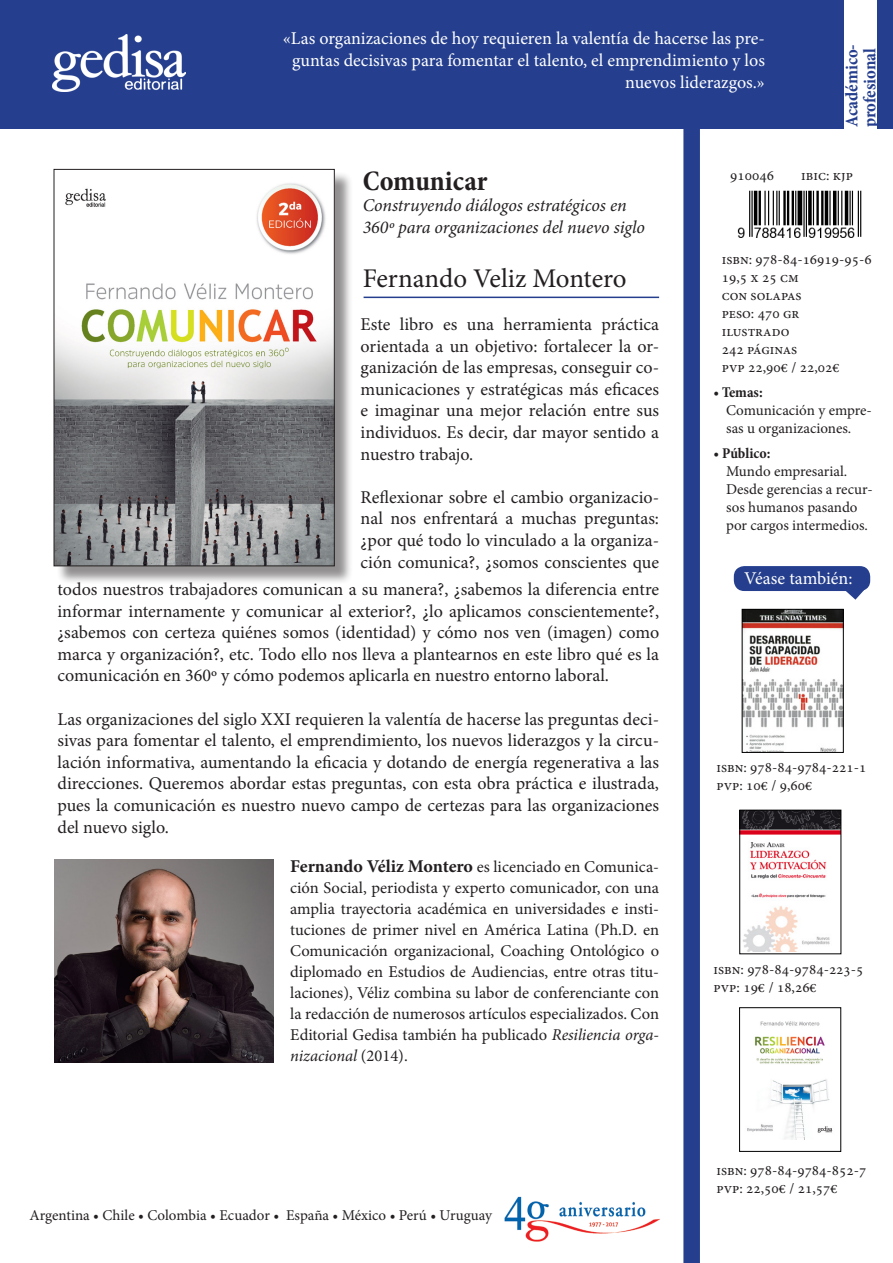
<style>
.page{position:relative;width:893px;height:1263px;background:#fff}
.page>*{position:absolute;margin:0;border:0;box-sizing:border-box;transform-origin:0 0}
.t1{font:700 condensed 28.5px "Minion Pro";color:#231f20}
.t2{font:27px "Minion Pro";letter-spacing:-.02em;color:#231f20}
.Texto_bruto{font:18px/21.6px "Minion Pro";color:#231f20;text-align:justify}
.Citas{font:18px/21.6px "Minion Pro";color:#fff;text-align:right}
.t3{font:italic 18px/21.6px "Minion Pro";letter-spacing:-.005em;color:#231f20}
.Clasificación{font:700 condensed 18px "Minion Pro";color:#253f8e}
.Autores{font:16.5px/21px "Minion Pro";color:#231f20;text-align:justify}
.Datos_técnicos{font:15px "Minion Pro";color:#231f20}
.Temas_y_público{font:15px/18px "Minion Pro";color:#231f20}
.Conceptos{font:15px/18px "Minion Pro";color:#231f20}
.Temas_y_público-2{font:700 condensed 15px "Minion Pro";color:#231f20}
.s1{font-weight:700;font-size:18px}
.s2{font-style:italic}
</style>
<div class="page">
<div style="left:0;top:0;width:893px;height:128px;background:#253f8e"></div>
<div style="left:844px;top:0;width:33px;height:129px;background:#fff"></div>
<img style="left:504px;top:1196px;width:155px;height:46px">
<div style="left:56px;top:171px;width:297px;height:414px;background:#231f20;opacity:.5"></div>
<img style="left:56px;top:171px;width:276px;height:393px">
<div style="left:54px;top:169px;width:280px;height:397px;border:1px solid #231f20"></div>
<svg style="left:845px;top:569px;width:24px;height:31px"></svg>
<div style="left:734px;top:566px;width:136px;height:25px;background:#253f8e;border-radius:10px"></div>
<hr style="left:364px;top:297px;width:295px;height:1px;background:#253f8e">
<img style="left:741px;top:812px;width:98px;height:139px">
<div style="left:739px;top:810px;width:102px;height:144px;border:1px solid #000"></div>
<img style="left:744px;top:611px;width:97px;height:140px">
<div style="left:742px;top:609px;width:101px;height:144px;border:1px solid #000"></div>
<div style="left:683px;top:120px;width:17px;height:1143px;background:#253f8e"></div>
<img style="left:53px;top:34px;width:133px;height:57px">
<img style="left:737px;top:190px;width:125px;height:47px">
<img style="left:747px;top:1021px;width:86px;height:119px">
<div style="left:739px;top:1007px;width:102px;height:144px;border:1px solid #000"></div>
<img style="left:54px;top:859px;width:219px;height:203px">
<p class="Citas" style="left:283px;top:28px;width:484px">«Las organizaciones de hoy requieren la valentía de hacerse las pre&shy;guntas decisivas para fomentar el talento, el emprendimiento y los nuevos liderazgos.»</p>
<p class="Clasificación" style="left:839px;top:127px;width:85px;rotate:-90deg">Académico-</p>
<p class="Clasificación" style="left:857px;top:127px;width:81px;rotate:-90deg">profesional</p>
<p class="t1" style="left:363px;top:161px;width:126px">Comunicar</p>
<p class="t3" style="left:363px;top:195px;width:284px">Construyendo diálogos estratégicos en<br>360º para organizaciones del nuevo siglo</p>
<p class="t2" style="left:363px;top:261px;width:265px">Fernando Veliz Montero</p>
<p class="Texto_bruto" style="left:361px;top:313px;width:300px">Este libro es una herramienta práctica orientada a un objetivo: fortalecer la or&shy;ganización de las empresas, conseguir co&shy;municaciones y estratégicas más eficaces e imaginar una mejor relación entre sus individuos. Es decir, dar mayor sentido a nuestro trabajo.</p>
<p class="Texto_bruto" style="left:361px;top:486px;width:300px">Reflexionar sobre el cambio organizacio&shy;nal nos enfrentará a muchas preguntas: ¿por qué todo lo vinculado a la organiza&shy;ción comunica?, ¿somos conscientes que</p>
<p class="Texto_bruto" style="left:58px;top:578px;width:603px">todos nuestros trabajadores comunican a su manera?, ¿sabemos la diferencia entre informar internamente y comunicar al exterior?, ¿lo aplicamos conscientemente?, ¿sabemos con certeza quiénes somos (identidad) y cómo nos ven (imagen) como marca y organización?, etc. Todo ello nos lleva a plantearnos en este libro qué es la comunicación en 360º y cómo podemos aplicarla en nuestro entorno laboral.</p>
<p class="Texto_bruto" style="left:58px;top:708px;width:603px">Las organizaciones del siglo XXI requieren la valentía de hacerse las preguntas deci&shy;sivas para fomentar el talento, el emprendimiento, los nuevos liderazgos y la circu&shy;lación informativa, aumentando la eficacia y dotando de energía regenerativa a las direcciones. Queremos abordar estas preguntas, con esta obra práctica e ilustrada, pues la comunicación es nuestro nuevo campo de certezas para las organizaciones del nuevo siglo.</p>
<p class="Autores" style="left:290px;top:856px;width:370px"><span class="s1">Fernando Véliz Montero</span> es licenciado en Comunica&shy;ción Social, periodista y experto comunicador, con una amplia trayectoria académica en universidades e insti&shy;tuciones de primer nivel en América Latina (Ph.D. en Comunicación organizacional, Coaching Ontológico o diplomado en Estudios de Audiencias, entre otras titu&shy;laciones), Véliz combina su labor de conferenciante con la redacción de numerosos artículos especializados. Con Editorial Gedisa también ha publicado <span class="s2">Resiliencia orga&shy;nizacional</span> (2014).</p>
<p class="Temas_y_público" style="left:29px;top:1206px;width:464px">Argentina • Chile • Colombia • Ecuador • España • México • Perú • Uruguay</p>
<p class="Temas_y_público" style="left:730px;top:167px;width:45px">910046</p>
<p class="Temas_y_público" style="left:801px;top:167px;width:53px">ibic: kjp</p>
<p class="Datos_técnicos" style="left:722px;top:249px;width:151px">isbn: 978-84-16919-95-6</p>
<p class="Datos_técnicos" style="left:722px;top:267px;width:78px">19,5 x 25 cm</p>
<p class="Datos_técnicos" style="left:722px;top:285px;width:81px">con solapas</p>
<p class="Datos_técnicos" style="left:722px;top:303px;width:79px">peso: 470 gr</p>
<p class="Datos_técnicos" style="left:722px;top:321px;width:69px">ilustrado</p>
<p class="Datos_técnicos" style="left:722px;top:339px;width:77px">242 páginas</p>
<p class="Datos_técnicos" style="left:722px;top:357px;width:119px">pvp 22,90€ / 22,02€</p>
<p class="Temas_y_público-2" style="left:713px;top:382px;width:51px">• Temas:</p>
<p class="Conceptos" style="left:726px;top:401px;width:147px">Comunicación y empre&shy;sas u organizaciones.</p>
<p class="Temas_y_público-2" style="left:713px;top:443px;width:59px">• Público:</p>
<p class="Temas_y_público" style="left:726px;top:463px;width:148px">Mundo empresarial.<br>Desde gerencias a recur&shy;sos humanos pasando por cargos intermedios.</p>
<p class="Citas" style="left:744px;top:567px;width:110px">Véase también:</p>
<p class="Datos_técnicos" style="left:716px;top:757px;width:151px">isbn: 978-84-9784-221-1</p>
<p class="Datos_técnicos" style="left:716px;top:775px;width:98px">pvp: 10€ / 9,60€</p>
<p class="Datos_técnicos" style="left:713px;top:959px;width:151px">isbn: 978-84-9784-223-5</p>
<p class="Datos_técnicos" style="left:713px;top:977px;width:105px">pvp: 19€ / 18,26€</p>
<p class="Datos_técnicos" style="left:716px;top:1160px;width:151px">isbn: 978-84-9784-852-7</p>
<p class="Datos_técnicos" style="left:716px;top:1178px;width:123px">pvp: 22,50€ / 21,57€</p>
</div>
